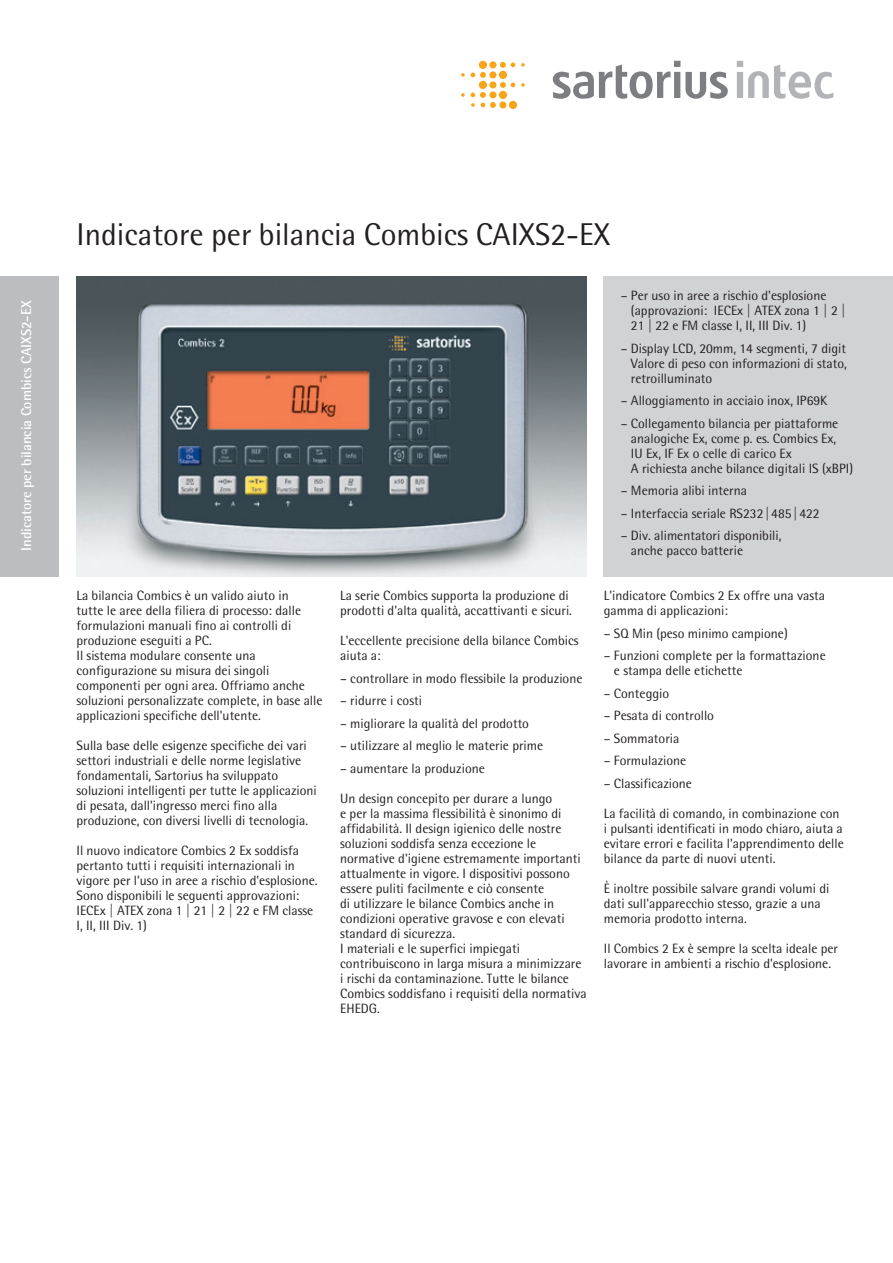
<style>
.page{position:relative;width:893px;height:1263px;background:#fff}
.page>*{position:absolute;margin:0;border:0;box-sizing:border-box;transform-origin:0 0}
.t1{font:31.5px "Sartorius Rotis Sans 2013";color:#231f20}
.t2{font:700 14.25px "Sartorius Rotis Sans 2013";letter-spacing:-.005em;color:#fff}
.t3{font:13.5px/15px "Sartorius Rotis Sans 2013";color:#231f20}
</style>
<div class="page">
<div style="left:0;top:276px;width:59px;height:300px;background:#bcbdc0"></div>
<div style="left:604px;top:276px;width:289px;height:300px;background:#d1d2d4"></div>
<img style="left:77px;top:276px;width:510px;height:300px">
<svg style="left:521px;top:63px;width:4px;height:4px"></svg>
<svg style="left:521px;top:83px;width:4px;height:4px"></svg>
<svg style="left:461px;top:73px;width:4px;height:4px"></svg>
<svg style="left:461px;top:93px;width:4px;height:4px"></svg>
<div style="left:509px;top:101px;width:8px;height:8px;background:#f9a51b;border-radius:50%"></div>
<svg style="left:471px;top:62px;width:44px;height:46px"></svg>
<svg style="left:553px;top:61px;width:175px;height:38px"></svg>
<svg style="left:737px;top:61px;width:96px;height:38px"></svg>
<h1 class="t1" style="left:77px;top:216px;width:535px">Indicatore per bilancia Combics CAIXS2-EX</h1>
<p class="t2" style="left:18px;top:550px;width:251px;rotate:-90deg">Indicatore per bilancia Combics CAIXS2-EX</p>
<p class="t3" style="left:631px;top:288px;width:216px;text-indent:-10px">– Per uso in aree a rischio d'esplosione (approvazioni: IECEx | ATEX zona 1 | 2 |<br>21 | 22 e FM classe I, II, III Div. 1)</p>
<p class="t3" style="left:631px;top:341px;width:217px;text-align:justify;text-indent:-10px">– Display LCD, 20mm, 14 segmenti, 7 digit Valore di peso con informazioni di stato, retroilluminato</p>
<p class="t3" style="left:621px;top:393px;width:208px">– Alloggiamento in acciaio inox, IP69K</p>
<p class="t3" style="left:631px;top:416px;width:224px;text-indent:-10px">– Collegamento bilancia per piattaforme analogiche Ex, come p. es. Combics Ex,<br>IU Ex, IF Ex o celle di carico Ex<br>A richiesta anche bilance digitali IS (xBPI)</p>
<p class="t3" style="left:621px;top:483px;width:128px">– Memoria alibi interna</p>
<p class="t3" style="left:621px;top:506px;width:200px">– Interfaccia seriale RS232|485|422</p>
<p class="t3" style="left:631px;top:528px;width:152px;text-indent:-10px">– Div. alimentatori disponibili, anche pacco batterie</p>
<p class="t3" style="left:77px;top:588px;width:247px">La bilancia Combics è un valido aiuto in<br>tutte le aree della filiera di processo: dalle formulazioni manuali fino ai controlli di produzione eseguiti a PC.<br>Il sistema modulare consente una configurazione su misura dei singoli componenti per ogni area. Offriamo anche soluzioni personalizzate complete, in base alle applicazioni specifiche dell'utente.</p>
<p class="t3" style="left:77px;top:738px;width:242px">Sulla base delle esigenze specifiche dei vari settori industriali e delle norme legislative fondamentali, Sartorius ha sviluppato soluzioni intelligenti per tutte le applicazioni di pesata, dall'ingresso merci fino alla produzione, con diversi livelli di tecnologia.</p>
<p class="t3" style="left:77px;top:843px;width:242px">Il nuovo indicatore Combics 2 Ex soddisfa pertanto tutti i requisiti internazionali in vigore per l'uso in aree a rischio d'esplosione.<br>Sono disponibili le seguenti approvazioni:<br>IECEx | ATEX zona 1 | 21 | 2 | 22 e FM classe I, II, III Div. 1)</p>
<p class="t3" style="left:340px;top:588px;width:233px">La serie Combics supporta la produzione di prodotti d'alta qualità, accattivanti e sicuri.</p>
<p class="t3" style="left:340px;top:633px;width:240px">L'eccellente precisione della bilance Combics aiuta a:</p>
<p class="t3" style="left:340px;top:671px;width:244px">– controllare in modo flessibile la produzione</p>
<p class="t3" style="left:340px;top:693px;width:83px">– ridurre i costi</p>
<p class="t3" style="left:340px;top:716px;width:190px">– migliorare la qualità del prodotto</p>
<p class="t3" style="left:340px;top:738px;width:205px">– utilizzare al meglio le materie prime</p>
<p class="t3" style="left:340px;top:761px;width:146px">– aumentare la produzione</p>
<p class="t3" style="left:340px;top:791px;width:248px">Un design concepito per durare a lungo<br>e per la massima flessibilità è sinonimo di affidabilità. Il design igienico delle nostre soluzioni soddisfa senza eccezione le normative d'igiene estremamente importanti attualmente in vigore. I dispositivi possono essere puliti facilmente e ciò consente<br>di utilizzare le bilance Combics anche in condizioni operative gravose e con elevati standard di sicurezza.<br>I materiali e le superfici impiegati contribuiscono in larga misura a minimizzare i rischi da contaminazione. Tutte le bilance Combics soddisfano i requisiti della normativa EHEDG.</p>
<p class="t3" style="left:604px;top:588px;width:223px">L'indicatore Combics 2 Ex offre una vasta gamma di applicazioni:</p>
<p class="t3" style="left:604px;top:626px;width:185px">– SQ Min (peso minimo campione)</p>
<p class="t3" style="left:614px;top:648px;width:213px;text-indent:-10px">– Funzioni complete per la formattazione e stampa delle etichette</p>
<p class="t3" style="left:604px;top:686px;width:67px">– Conteggio</p>
<p class="t3" style="left:604px;top:708px;width:112px">– Pesata di controllo</p>
<p class="t3" style="left:604px;top:731px;width:77px">– Sommatoria</p>
<p class="t3" style="left:604px;top:753px;width:84px">– Formulazione</p>
<p class="t3" style="left:604px;top:776px;width:90px">– Classificazione</p>
<p class="t3" style="left:604px;top:806px;width:241px">La facilità di comando, in combinazione con i pulsanti identificati in modo chiaro, aiuta a evitare errori e facilita l'apprendimento delle bilance da parte di nuovi utenti.</p>
<p class="t3" style="left:604px;top:881px;width:227px">È inoltre possibile salvare grandi volumi di dati sull'apparecchio stesso, grazie a una memoria prodotto interna.</p>
<p class="t3" style="left:604px;top:941px;width:236px">Il Combics 2 Ex è sempre la scelta ideale per lavorare in ambienti a rischio d'esplosione.</p>
</div>
